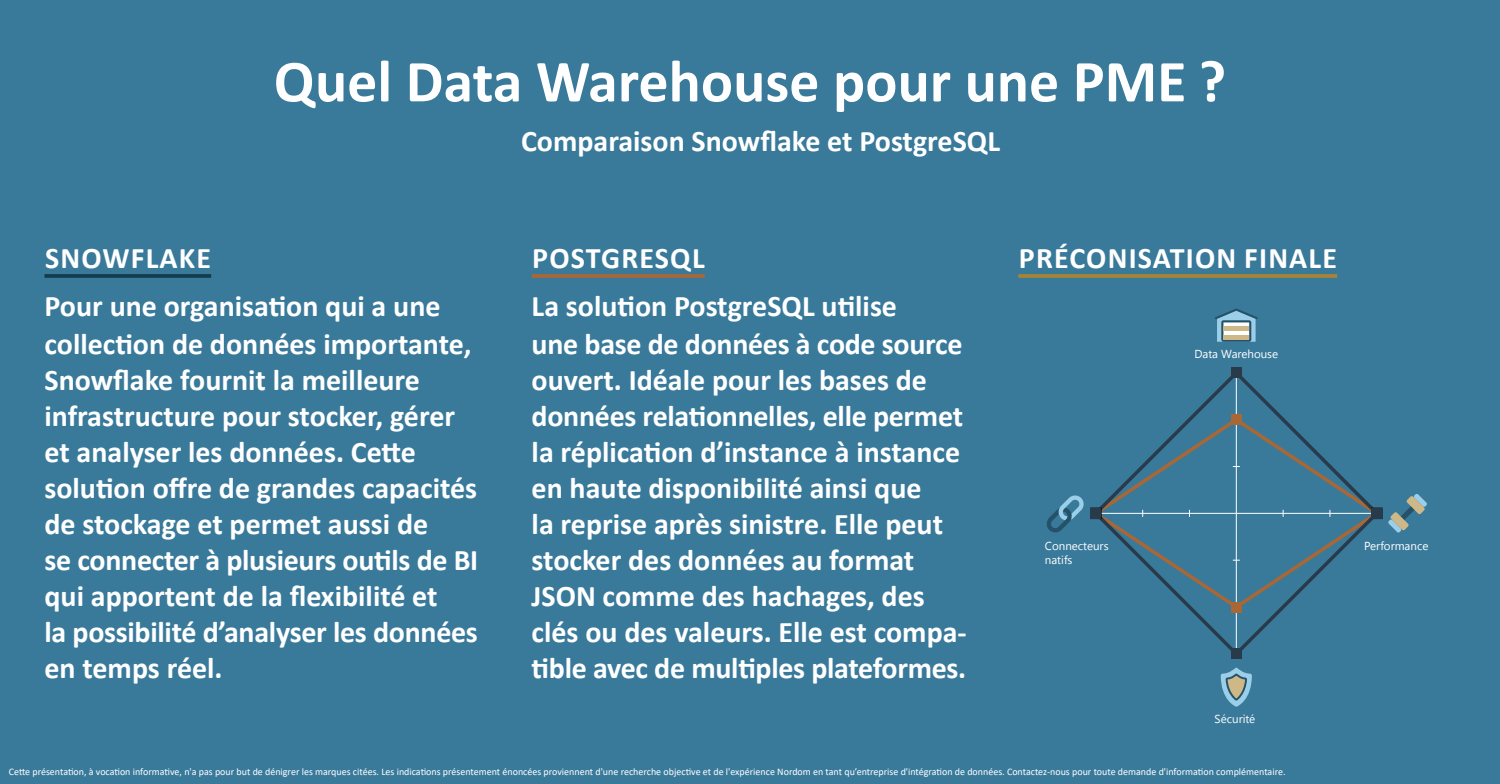
<style>
.page{position:relative;width:1500px;height:784px;background:#397a9b}
.page>*{position:absolute;margin:0;border:0;box-sizing:border-box;transform-origin:0 0}
.t1{font:700 60px "Calibri";color:#fff}
.t2{font:700 30px/36px "Calibri";color:#fff}
.t3{font:700 30px "Calibri";letter-spacing:.04em;color:#fff}
.t4{font:11.5px "Segoe UI Symbol";color:#fff}
.t5{font:10px "Calibri";color:#fff}
</style>
<div class="page">
<svg style="left:1215px;top:308px;width:43px;height:34px"></svg>
<hr style="left:1223px;top:335px;width:26px;height:4px;background:#ceb888">
<hr style="left:1223px;top:327px;width:26px;height:4px;background:#ceb888">
<svg style="left:1221px;top:668px;width:31px;height:38px"></svg>
<hr style="left:45px;top:274px;width:166px;height:4px;background:#153b4e">
<hr style="left:532px;top:274px;width:173px;height:4px;background:#9f683d">
<hr style="left:1018px;top:274px;width:319px;height:4px;background:#9e823c">
<svg style="left:1046px;top:368px;width:381px;height:291px"></svg>
<h1 class="t1" style="left:274px;top:39px;width:954px">Quel Data Warehouse pour une PME ?</h1>
<p class="t2" style="left:45px;top:233px;width:398px;line-height:48.5px">SNOWFLAKE<br>Pour une organisation qui a une</p>
<p class="t2" style="left:45px;top:325px;width:435px">collection de données importante,<br>Snowflake fournit la meilleure infrastructure pour stocker, gérer et analyser les données. Cette solution offre de grandes capacités de stockage et permet aussi de<br>se connecter à plusieurs outils de BI qui apportent de la flexibilité et<br>la possibilité d’analyser les données en temps réel.</p>
<p class="t2" style="left:521px;top:123px;width:481px">Comparaison Snowflake et PostgreSQL</p>
<p class="t2" style="left:532px;top:233px;width:367px;line-height:48.5px">POSTGRESQL<br>La solution PostgreSQL utilise</p>
<p class="t2" style="left:532px;top:325px;width:437px">une base de données à code source ouvert. Idéale pour les bases de données relationnelles, elle permet la réplication d’instance à instance en haute disponibilité ainsi que<br>la reprise après sinistre. Elle peut stocker des données au format JSON comme des hachages, des clés ou des valeurs. Elle est compa&shy;tible avec de multiples plateformes.</p>
<p class="t3" style="left:1019px;top:237px;width:320px">PRÉCONISATION FINALE</p>
<p class="t4" style="left:1052px;top:539px;width:58px">□■■ ▼ ◆▲</p>
<p class="t4" style="left:1045px;top:553px;width:29px">■▼▲</p>
<p class="t4" style="left:1254px;top:348px;width:20px">□◆▲</p>
<p class="t5" style="left:9px;top:764px;width:1278px">Cette présentation, à vocation informative, n'a pas pour but de dénigrer les marques citées. Les indications présentement énoncées proviennent d'une recherche objective et de l'expérience Nordom en tant qu’entreprise d'intégration de données. Contactez-nous pour toute demande d'information complémentaire.</p>
</div>
